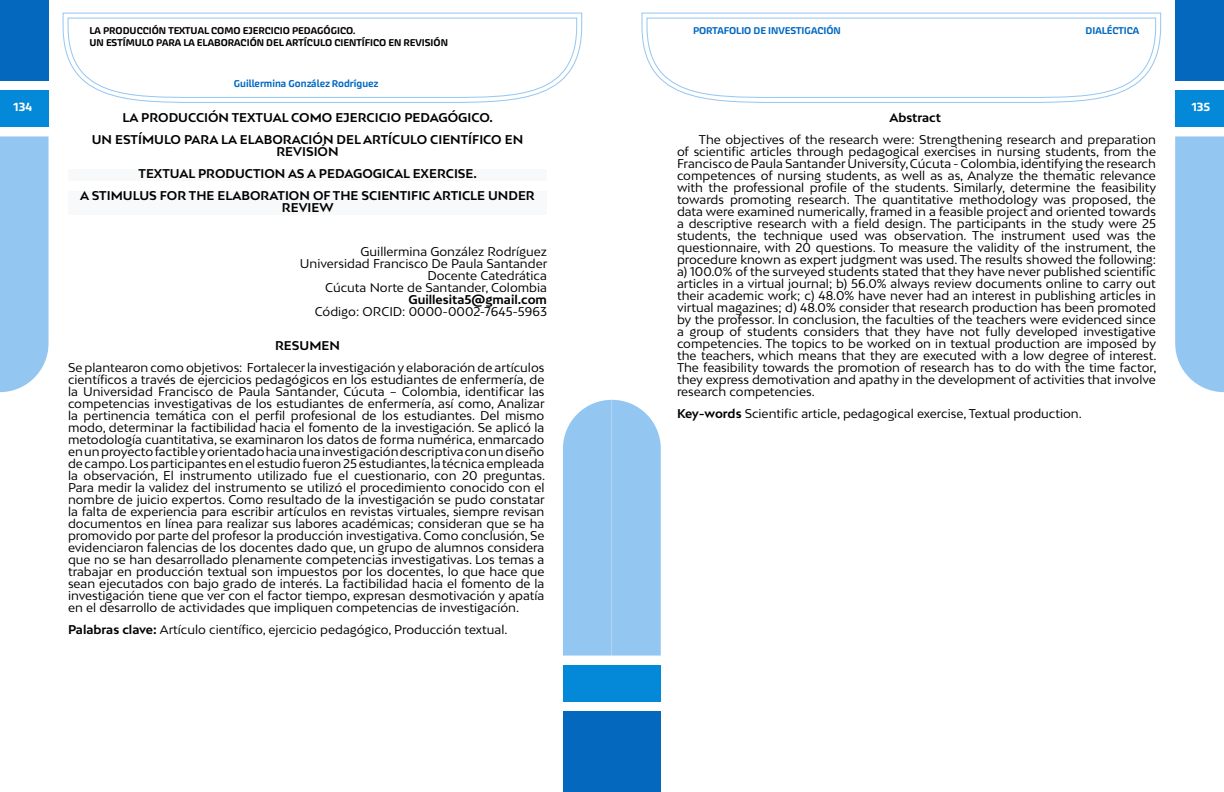
<style>
.page{position:relative;width:1224px;height:792px;background:#fff}
.page>*{position:absolute;margin:0;border:0;box-sizing:border-box;transform-origin:0 0}
.t1{font:12px/12px "Bw Mitga";color:#000;text-align:justify}
.t2{font:700 12px/12px "Bw Mitga";color:#000;text-align:center}
.t3{font:500 12px "Akceler Aalt";color:#fff}
.t4{font:500 10px/12px "Akceler Aalt";color:#000}
.t5{font:500 10px "Akceler Aalt";color:#0068c2}
.s1{font-weight:700}
</style>
<div class="page">
<div style="left:0;top:0;width:49px;height:81px;background:#0468be"></div>
<div style="left:0;top:90px;width:49px;height:37px;background:#0489d8"></div>
<div style="left:0;top:136px;width:49px;height:256px;background:#93c6f1"></div>
<div style="left:563px;top:711px;width:49px;height:81px;background:#0468be"></div>
<div style="left:563px;top:665px;width:49px;height:37px;background:#0489d8"></div>
<svg style="left:62px;top:12px;width:521px;height:91px"></svg>
<svg style="left:67px;top:17px;width:511px;height:81px"></svg>
<div style="left:1175px;top:0;width:49px;height:81px;background:#0468be"></div>
<div style="left:1175px;top:90px;width:49px;height:37px;background:#0489d8"></div>
<div style="left:1175px;top:136px;width:49px;height:256px;background:#93c6f1"></div>
<div style="left:612px;top:711px;width:49px;height:81px;background:#0468be"></div>
<div style="left:612px;top:665px;width:49px;height:37px;background:#0489d8"></div>
<div style="left:563px;top:400px;width:98px;height:256px;background:#93c6f1"></div>
<svg style="left:641px;top:12px;width:521px;height:91px"></svg>
<svg style="left:646px;top:17px;width:511px;height:81px"></svg>
<div style="left:68px;top:169px;width:479px;height:12px;background:#f8f9fa"></div>
<div style="left:68px;top:191px;width:479px;height:24px;background:#f8f9fa"></div>
<p class="t4" style="left:90px;top:24px;width:360px">LA PRODUCCIÓN TEXTUAL COMO EJERCICIO PEDAGÓGICO.<br>UN ESTÍMULO PARA LA ELABORACIÓN DEL ARTÍCULO CIENTÍFICO EN REVISIÓN</p>
<p class="t5" style="left:693px;top:23px;width:149px">PORTAFOLIO DE INVESTIGACIÓN</p>
<p class="t5" style="left:1085px;top:23px;width:55px">DIALÉCTICA</p>
<p class="t5" style="left:234px;top:76px;width:146px">Guillermina González Rodríguez</p>
<p class="t3" style="left:14px;top:98px;width:20px">134</p>
<p class="t3" style="left:1192px;top:98px;width:20px">135</p>
<p class="t2" style="left:123px;top:112px;width:372px">LA PRODUCCIÓN TEXTUAL COMO EJERCICIO PEDAGÓGICO.</p>
<p class="t2" style="left:92px;top:134px;width:433px">UN ESTÍMULO PARA LA ELABORACIÓN DEL ARTÍCULO CIENTÍFICO EN<br>REVISIÓN</p>
<p class="t2" style="left:139px;top:168px;width:340px">TEXTUAL PRODUCTION AS A PEDAGOGICAL EXERCISE.</p>
<p class="t2" style="left:80px;top:190px;width:456px">A STIMULUS FOR THE ELABORATION OF THE SCIENTIFIC ARTICLE UNDER<br>REVIEW</p>
<p class="t1" style="left:361px;top:246px;width:188px">Guillermina González Rodríguez</p>
<p class="t1" style="left:300px;top:258px;width:249px">Universidad Francisco De Paula Santander</p>
<p class="t1" style="left:427px;top:270px;width:121px">Docente Catedrática</p>
<p class="t1" style="left:325px;top:282px;width:223px">Cúcuta Norte de Santander, Colombia</p>
<p class="t2" style="left:409px;top:294px;width:140px">Guillesita5@gmail.com</p>
<p class="t1" style="left:315px;top:306px;width:234px">Código: ORCID: 0000-0002-7645-5963</p>
<p class="t2" style="left:275px;top:340px;width:66px">RESUMEN</p>
<p class="t1" style="left:68px;top:362px;width:479px">Se plantearon como objetivos: Fortalecer la investigación y elaboración de artículos científicos a través de ejercicios pedagógicos en los estudiantes de enfermería, de la Universidad Francisco de Paula Santander, Cúcuta – Colombia, identificar las competencias investigativas de los estudiantes de enfermería, así como, Analizar la pertinencia temática con el perfil profesional de los estudiantes. Del mismo modo, determinar la factibilidad hacia el fomento de la investigación. Se aplicó la metodología cuantitativa, se examinaron los datos de forma numérica, enmarcado en un proyecto factible y orientado hacia una investigación descriptiva con un diseño de campo. Los participantes en el estudio fueron 25 estudiantes, la técnica empleada la observación, El instrumento utilizado fue el cuestionario, con 20 preguntas.<br>Para medir la validez del instrumento se utilizó el procedimiento conocido con el nombre de juicio expertos. Como resultado de la investigación se pudo constatar la falta de experiencia para escribir artículos en revistas virtuales, siempre revisan documentos en línea para realizar sus labores académicas; consideran que se ha promovido por parte del profesor la producción investigativa. Como conclusión, Se evidenciaron falencias de los docentes dado que, un grupo de alumnos considera que no se han desarrollado plenamente competencias investigativas. Los temas a trabajar en producción textual son impuestos por los docentes, lo que hace que sean ejecutados con bajo grado de interés. La factibilidad hacia el fomento de la investigación tiene que ver con el factor tiempo, expresan desmotivación y apatía en el desarrollo de actividades que impliquen competencias de investigación.</p>
<p class="t1" style="left:68px;top:624px;width:441px"><span class="s1">Palabras clave:</span> Artículo científico, ejercicio pedagógico, Producción textual.</p>
<p class="t2" style="left:889px;top:112px;width:53px">Abstract</p>
<p class="t1" style="left:677px;top:134px;width:481px;text-indent:22px">The objectives of the research were: Strengthening research and preparation of scientific articles through pedagogical exercises in nursing students, from the Francisco de Paula Santander University, Cúcuta - Colombia, identifying the research competences of nursing students, as well as as, Analyze the thematic relevance with the professional profile of the students. Similarly, determine the feasibility towards promoting research. The quantitative methodology was proposed, the data were examined numerically, framed in a feasible project and oriented towards a descriptive research with a field design. The participants in the study were 25 students, the technique used was observation. The instrument used was the questionnaire, with 20 questions. To measure the validity of the instrument, the procedure known as expert judgment was used. The results showed the following: a) 100.0% of the surveyed students stated that they have never published scientific articles in a virtual journal; b) 56.0% always review documents online to carry out their academic work; c) 48.0% have never had an interest in publishing articles in virtual magazines; d) 48.0% consider that research production has been promoted by the professor. In conclusion, the faculties of the teachers were evidenced since a group of students considers that they have not fully developed investigative competencies. The topics to be worked on in textual production are imposed by the teachers, which means that they are executed with a low degree of interest.<br>The feasibility towards the promotion of research has to do with the time factor, they express demotivation and apathy in the development of activities that involve research competencies.</p>
<p class="t1" style="left:677px;top:408px;width:406px"><span class="s1">Key-words</span> Scientific article, pedagogical exercise, Textual production.</p>
</div>
